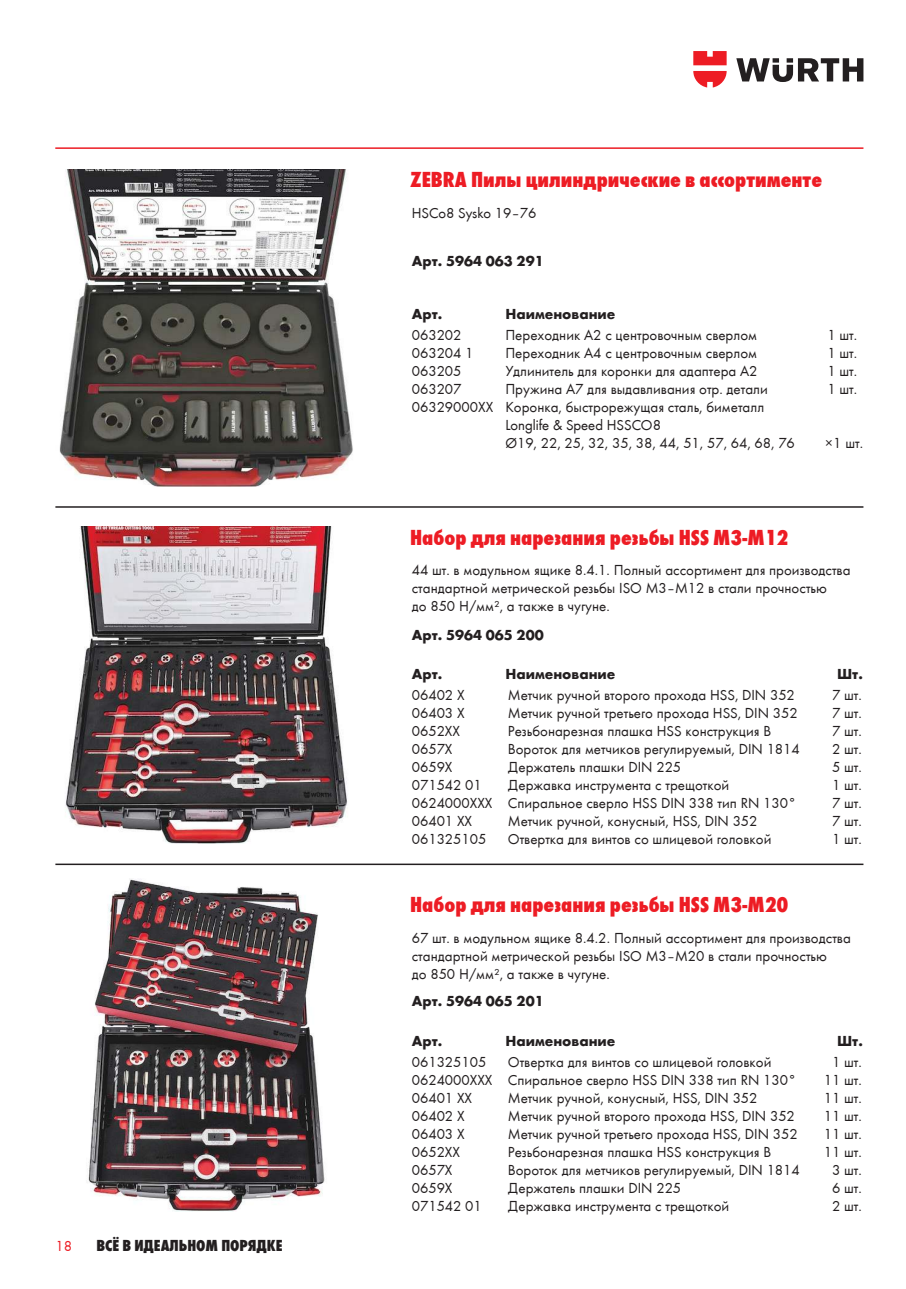
<style>
.page{position:relative;width:906px;height:1289px;background:#fff}
.page>*{position:absolute;margin:0;border:0;box-sizing:border-box;transform-origin:0 0}
.t1{font:800 condensed 22.5px "Wuerth";color:#ed1c24}
.t2{font:16.5px "Wuerth Extra Bold Cond Caps";color:#231f20}
.t3{font:15px/18px "Wuerth";color:#231f20}
.t4{font:700 15px "Wuerth";color:#231f20}
.t5{font:15px "Wuerth";color:#ed1c24}
</style>
<div class="page">
<img style="left:65px;top:527px;width:283px;height:316px">
<img style="left:59px;top:170px;width:294px;height:317px">
<img style="left:88px;top:879px;width:237px;height:331px">
<hr style="left:55px;top:147px;width:808px;height:2px;background:#ed1c24">
<svg style="left:736px;top:58px;width:127px;height:24px"></svg>
<svg style="left:693px;top:51px;width:33px;height:36px"></svg>
<hr style="left:55px;top:863px;width:808px;height:2px;background:#231f20">
<hr style="left:55px;top:506px;width:808px;height:1px;background:#231f20">
<p class="t5" style="left:55px;top:1236px;width:18px">18</p>
<p class="t2" style="left:97px;top:1233px;width:188px">Всё в идеальном порядке</p>
<h1 class="t1" style="left:410px;top:163px;width:413px">ZEBRA Пилы цилиндрические в ассортименте</h1>
<p class="t3" style="left:412px;top:203px;width:126px">HSCo8 Sysko 19–76</p>
<p class="t4" style="left:412px;top:250px;width:133px">Арт. 5964 063 291</p>
<p class="t4" style="left:412px;top:302px;width:32px">Арт.</p>
<p class="t4" style="left:505px;top:302px;width:112px">Наименование</p>
<p class="t3" style="left:412px;top:325px;width:51px">063202</p>
<p class="t3" style="left:505px;top:325px;width:253px">Переходник A2 с центровочным сверлом</p>
<p class="t3" style="left:827px;top:325px;width:31px">1 шт.</p>
<p class="t3" style="left:412px;top:343px;width:63px">063204 1</p>
<p class="t3" style="left:505px;top:343px;width:253px">Переходник A4 с центровочным сверлом</p>
<p class="t3" style="left:827px;top:343px;width:31px">1 шт.</p>
<p class="t3" style="left:412px;top:361px;width:51px">063205</p>
<p class="t3" style="left:505px;top:361px;width:254px">Удлинитель для коронки для адаптера A2</p>
<p class="t3" style="left:827px;top:361px;width:31px">1 шт.</p>
<p class="t3" style="left:412px;top:379px;width:51px">063207</p>
<p class="t3" style="left:505px;top:379px;width:264px">Пружина A7 для выдавливания отр. детали</p>
<p class="t3" style="left:827px;top:379px;width:31px">1 шт.</p>
<p class="t3" style="left:505px;top:397px;width:291px;text-indent:-94px">06329000ХХ Коронка, быстрорежущая сталь, биметалл<br>Longlife &amp; Speed HSSCO8<br>Ø19, 22, 25, 32, 35, 38, 44, 51, 57, 64, 68, 76</p>
<p class="t3" style="left:825px;top:433px;width:40px">×1 шт.</p>
<h1 class="t1" style="left:410px;top:521px;width:380px">Набор для нарезания резьбы HSS M3-M12</h1>
<p class="t3" style="left:412px;top:560px;width:440px">44 шт. в модульном ящике 8.4.1. Полный ассортимент для производства стандартной метрической резьбы ISO M3–M12 в стали прочностью<br>до 850 Н/мм², а также в чугуне.</p>
<p class="t4" style="left:412px;top:624px;width:133px">Арт. 5964 065 200</p>
<p class="t4" style="left:412px;top:662px;width:32px">Арт.</p>
<p class="t4" style="left:505px;top:662px;width:112px">Наименование</p>
<p class="t4" style="left:837px;top:662px;width:27px">Шт.</p>
<p class="t3" style="left:412px;top:685px;width:54px">06402 Х</p>
<p class="t3" style="left:508px;top:685px;width:289px">Метчик ручной второго прохода HSS, DIN 352</p>
<p class="t3" style="left:832px;top:685px;width:31px">7 шт.</p>
<p class="t3" style="left:412px;top:703px;width:54px">06403 Х</p>
<p class="t3" style="left:508px;top:703px;width:291px">Метчик ручной третьего прохода HSS, DIN 352</p>
<p class="t3" style="left:832px;top:703px;width:31px">7 шт.</p>
<p class="t3" style="left:412px;top:721px;width:50px">0652ХХ</p>
<p class="t3" style="left:508px;top:721px;width:265px">Резьбонарезная плашка HSS конструкция B</p>
<p class="t3" style="left:832px;top:721px;width:31px">7 шт.</p>
<p class="t3" style="left:412px;top:739px;width:42px">0657Х</p>
<p class="t3" style="left:508px;top:739px;width:293px">Вороток для метчиков регулируемый, DIN 1814</p>
<p class="t3" style="left:832px;top:739px;width:31px">2 шт.</p>
<p class="t3" style="left:412px;top:757px;width:42px">0659Х</p>
<p class="t3" style="left:508px;top:757px;width:175px">Держатель плашки DIN 225</p>
<p class="t3" style="left:832px;top:757px;width:31px">5 шт.</p>
<p class="t3" style="left:412px;top:775px;width:72px">071542 01</p>
<p class="t3" style="left:508px;top:775px;width:223px">Державка инструмента с трещоткой</p>
<p class="t3" style="left:832px;top:775px;width:31px">1 шт.</p>
<p class="t3" style="left:412px;top:793px;width:386px">0624000ХХХ Спиральное сверло HSS DIN 338 тип RN 130°</p>
<p class="t3" style="left:832px;top:793px;width:31px">7 шт.</p>
<p class="t3" style="left:412px;top:811px;width:62px">06401 ХХ</p>
<p class="t3" style="left:508px;top:811px;width:251px">Метчик ручной, конусный, HSS, DIN 352</p>
<p class="t3" style="left:832px;top:811px;width:31px">7 шт.</p>
<p class="t3" style="left:412px;top:829px;width:76px">061325105</p>
<p class="t3" style="left:508px;top:829px;width:265px">Отвертка для винтов со шлицевой головкой</p>
<p class="t3" style="left:832px;top:829px;width:31px">1 шт.</p>
<h1 class="t1" style="left:410px;top:888px;width:380px">Набор для нарезания резьбы HSS M3-M20</h1>
<p class="t3" style="left:412px;top:927px;width:440px">67 шт. в модульном ящике 8.4.2. Полный ассортимент для производства стандартной метрической резьбы ISO M3–M20 в стали прочностью<br>до 850 Н/мм², а также в чугуне.</p>
<p class="t4" style="left:412px;top:990px;width:133px">Арт. 5964 065 201</p>
<p class="t4" style="left:412px;top:1029px;width:32px">Арт.</p>
<p class="t4" style="left:505px;top:1029px;width:112px">Наименование</p>
<p class="t4" style="left:837px;top:1029px;width:27px">Шт.</p>
<p class="t3" style="left:412px;top:1052px;width:76px">061325105</p>
<p class="t3" style="left:508px;top:1052px;width:265px">Отвертка для винтов со шлицевой головкой</p>
<p class="t3" style="left:832px;top:1052px;width:31px">1 шт.</p>
<p class="t3" style="left:412px;top:1070px;width:386px">0624000ХХХ Спиральное сверло HSS DIN 338 тип RN 130°</p>
<p class="t3" style="left:824px;top:1070px;width:40px">11 шт.</p>
<p class="t3" style="left:412px;top:1088px;width:62px">06401 ХХ</p>
<p class="t3" style="left:508px;top:1088px;width:251px">Метчик ручной, конусный, HSS, DIN 352</p>
<p class="t3" style="left:824px;top:1088px;width:40px">11 шт.</p>
<p class="t3" style="left:412px;top:1106px;width:54px">06402 Х</p>
<p class="t3" style="left:508px;top:1106px;width:289px">Метчик ручной второго прохода HSS, DIN 352</p>
<p class="t3" style="left:824px;top:1106px;width:40px">11 шт.</p>
<p class="t3" style="left:412px;top:1124px;width:54px">06403 Х</p>
<p class="t3" style="left:508px;top:1124px;width:291px">Метчик ручной третьего прохода HSS, DIN 352</p>
<p class="t3" style="left:824px;top:1124px;width:40px">11 шт.</p>
<p class="t3" style="left:412px;top:1142px;width:50px">0652ХХ</p>
<p class="t3" style="left:508px;top:1142px;width:265px">Резьбонарезная плашка HSS конструкция B</p>
<p class="t3" style="left:824px;top:1142px;width:40px">11 шт.</p>
<p class="t3" style="left:412px;top:1160px;width:42px">0657Х</p>
<p class="t3" style="left:508px;top:1160px;width:293px">Вороток для метчиков регулируемый, DIN 1814</p>
<p class="t3" style="left:832px;top:1160px;width:31px">3 шт.</p>
<p class="t3" style="left:412px;top:1178px;width:42px">0659Х</p>
<p class="t3" style="left:508px;top:1178px;width:175px">Держатель плашки DIN 225</p>
<p class="t3" style="left:832px;top:1178px;width:31px">6 шт.</p>
<p class="t3" style="left:412px;top:1196px;width:72px">071542 01</p>
<p class="t3" style="left:508px;top:1196px;width:223px">Державка инструмента с трещоткой</p>
<p class="t3" style="left:832px;top:1196px;width:31px">2 шт.</p>
</div>
